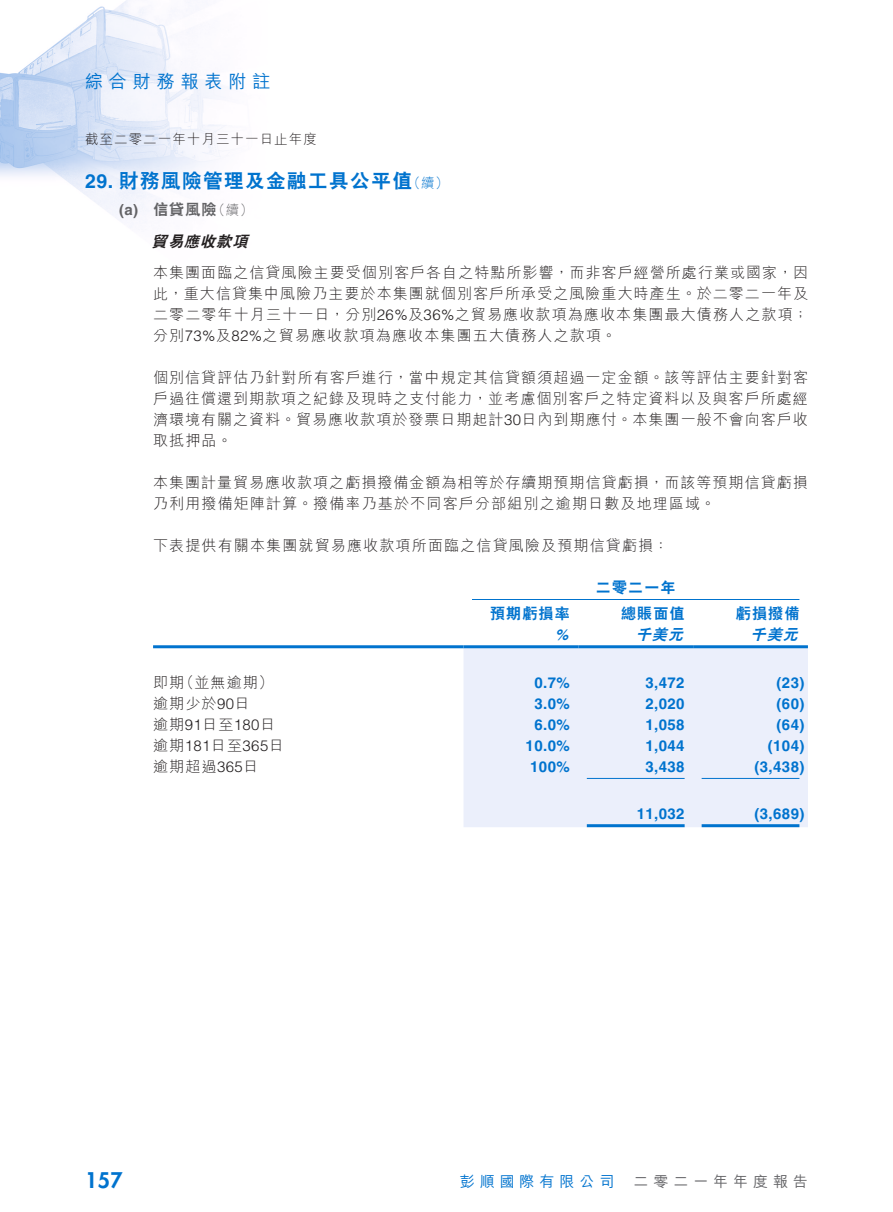
<style>
.page{position:relative;width:893px;height:1212px;background:#fff}
.page>*{position:absolute;margin:0;border:0;box-sizing:border-box;transform-origin:0 0}
.t1{font:800 21px "Futura Std";color:#0073ce}
._01_H1{font:800 19.5px "C Hei 2 HK";letter-spacing:.08em;color:#0073ce}
.t2{font:500 18px "M Hei HK";letter-spacing:.33em;color:#0073ce}
._00_txt{font:300 15px/21px "M Hei HK";letter-spacing:.075em;color:#231f20;text-align:justify}
._50_Table_txt{font:700 15px "Helvetica LT Std";letter-spacing:.03em;color:#0073ce}
._50_Table_txt-2{font:300 15px "M Hei HK";letter-spacing:.08em;color:#231f20}
._50_Table_txt-3{font:800 15px "C Hei 2 HK";letter-spacing:.08em;color:#0073ce}
._50_Table_txt-4{font:300 15px "Helvetica LT Std";letter-spacing:.03em;color:#231f20}
.t3{font:500 15px "M Hei HK";letter-spacing:.33em;color:#636366}
.t4{font:500 15px "M Hei HK";letter-spacing:.33em;color:#0073ce}
._03_H3{font:italic 800 15px "C Hei 2 HK";color:#231f20}
._50_Table_txt-5{font:italic 800 15px "C Hei 2 HK";color:#0073ce}
._02_H2{font:800 15px "C Hei 2 HK";color:#636366}
._02_H2-2{font:700 15px "Helvetica LT Std";color:#636366}
._50_Table_txt-6{font:italic 700 15px "Helvetica LT Std";color:#0073ce}
.t5{font:300 13.5px "M Hei HK";letter-spacing:.08em;color:#231f20}
._01_H1-2{font:300 13.5px "M Hei HK";color:#0073ce}
._02_H2-3{font:300 13.5px "M Hei HK";color:#636366}
.s1{font-family:"Helvetica LT Std";font-weight:700}
.s2{font-family:"Helvetica LT Std"}
.s3{font-family:"M Hei HK"}
</style>
<div class="page">
<img style="left:0;top:0;width:800px;height:600px">
<div style="left:463px;top:648px;width:345px;height:179px;background:#ebeffb"></div>
<hr style="left:472px;top:599px;width:327px;height:1px;background:#0073ce">
<hr style="left:153px;top:645px;width:310px;height:3px;background:#0073ce">
<hr style="left:463px;top:645px;width:115px;height:3px;background:#0073ce">
<hr style="left:578px;top:645px;width:115px;height:3px;background:#0073ce">
<hr style="left:693px;top:645px;width:115px;height:3px;background:#0073ce">
<hr style="left:587px;top:778px;width:98px;height:1px;background:#0073ce">
<hr style="left:702px;top:778px;width:97px;height:1px;background:#0073ce">
<hr style="left:587px;top:824px;width:98px;height:3px;background:#0073ce">
<hr style="left:702px;top:824px;width:97px;height:3px;background:#0073ce">
<p class="t2" style="left:85px;top:69px;width:187px">綜合財務報表附註</p>
<p class="t5" style="left:85px;top:129px;width:233px">截至二零二一年十月三十一日止年度</p>
<p class="_01_H1" style="left:85px;top:167px;width:328px"><span class="s1">29.</span> 財務風險管理及金融工具公平值</p>
<p class="_02_H2-3" style="left:212px;top:201px;width:43px">（續(</p>
<p class="_01_H1-2" style="left:407px;top:173px;width:43px">（續(</p>
<p class="_02_H2" style="left:153px;top:200px;width:65px">信貸風險</p>
<p class="_02_H2-2" style="left:119px;top:201px;width:21px">a( )</p>
<p class="_03_H3" style="left:152px;top:231px;width:103px">貿易應收款項</p>
<p class="_00_txt" style="left:153px;top:262px;width:657px">本集團面臨之信貸風險主要受個別客戶各自之特點所影響，而非客戶經營所處行業或國家，因此，重大信貸集中風險乃主要於本集團就個別客戶所承受之風險重大時產生。於二零二一年及二零二零年十月三十一日，分別<span class="s2">26%</span>及<span class="s2">36%</span>之貿易應收款項為應收本集團最大債務人之款項;分別<span class="s2">73%</span>及<span class="s2">82%</span>之貿易應收款項為應收本集團五大債務人之款項。</p>
<p class="_00_txt" style="left:153px;top:367px;width:657px">個別信貸評估乃針對所有客戶進行，當中規定其信貸額須超過一定金額。該等評估主要針對客戶過往償還到期款項之紀錄及現時之支付能力，並考慮個別客戶之特定資料以及與客戶所處經濟環境有關之資料。貿易應收款項於發票日期起計<span class="s2">30</span>日內到期應付。本集團一般不會向客戶收取抵押品。</p>
<p class="_00_txt" style="left:153px;top:472px;width:656px">本集團計量貿易應收款項之虧損撥備金額為相等於存續期預期信貸虧損，而該等預期信貸虧損乃利用撥備矩陣計算。撥備率乃基於不同客戶分部組別之逾期日數及地理區域。</p>
<p class="_00_txt" style="left:153px;top:535px;width:517px">下表提供有關本集團就貿易應收款項所面臨之信貸風險及預期信貸虧損：</p>
<p class="_50_Table_txt-3" style="left:596px;top:578px;width:81px">二零二一年</p>
<p class="_50_Table_txt-3" style="left:736px;top:603px;width:65px">虧損撥備</p>
<p class="_50_Table_txt-3" style="left:490px;top:603px;width:81px">預期虧損率</p>
<p class="_50_Table_txt-3" style="left:621px;top:603px;width:65px">總賬面值</p>
<p class="_50_Table_txt-2" style="left:179px;top:672px;width:96px">（並無逾期(</p>
<p class="_50_Table_txt-2" style="left:153px;top:672px;width:33px">即期</p>
<p class="_50_Table_txt-2" style="left:153px;top:693px;width:98px">逾期少於<span class="s2">90</span>日</p>
<p class="_50_Table_txt-2" style="left:153px;top:714px;width:123px">逾期<span class="s2">91</span>日至<span class="s2">180</span>日</p>
<p class="_50_Table_txt-4" style="left:153px;top:737px;width:132px"><span class="s3">逾期</span>181<span class="s3">日至</span>365<span class="s3">日</span></p>
<p class="_50_Table_txt-2" style="left:153px;top:756px;width:107px">逾期超過<span class="s2">365</span>日</p>
<h1 class="t1" style="left:85px;top:1167px;width:39px">157</h1>
<p class="_50_Table_txt-6" style="left:555px;top:625px;width:20px">%</p>
<p class="_50_Table_txt-5" style="left:636px;top:624px;width:54px">千美元</p>
<p class="_50_Table_txt-5" style="left:750px;top:624px;width:54px">千美元</p>
<p class="_50_Table_txt" style="left:534px;top:674px;width:37px">0.7%</p>
<p class="_50_Table_txt" style="left:645px;top:674px;width:41px">3,472</p>
<p class="_50_Table_txt" style="left:776px;top:674px;width:29px">)23(</p>
<p class="_50_Table_txt" style="left:534px;top:695px;width:37px">3.0%</p>
<p class="_50_Table_txt" style="left:645px;top:695px;width:41px">2,020</p>
<p class="_50_Table_txt" style="left:776px;top:695px;width:29px">)60(</p>
<p class="_50_Table_txt" style="left:534px;top:716px;width:37px">6.0%</p>
<p class="_50_Table_txt" style="left:645px;top:716px;width:41px">1,058</p>
<p class="_50_Table_txt" style="left:776px;top:716px;width:29px">)64(</p>
<p class="_50_Table_txt" style="left:526px;top:737px;width:46px">10.0%</p>
<p class="_50_Table_txt" style="left:645px;top:737px;width:41px">1,044</p>
<p class="_50_Table_txt" style="left:768px;top:737px;width:38px">)104(</p>
<p class="_50_Table_txt" style="left:530px;top:758px;width:41px">100%</p>
<p class="_50_Table_txt" style="left:645px;top:758px;width:41px">3,438</p>
<p class="_50_Table_txt" style="left:754px;top:758px;width:52px">)3,438(</p>
<p class="_50_Table_txt" style="left:637px;top:804px;width:49px">11,032</p>
<p class="_50_Table_txt" style="left:754px;top:804px;width:52px">)3,689(</p>
<p class="t4" style="left:460px;top:1171px;width:156px">彭順國際有限公司</p>
<p class="t3" style="left:634px;top:1171px;width:176px">二零二一年年度報告</p>
</div>
